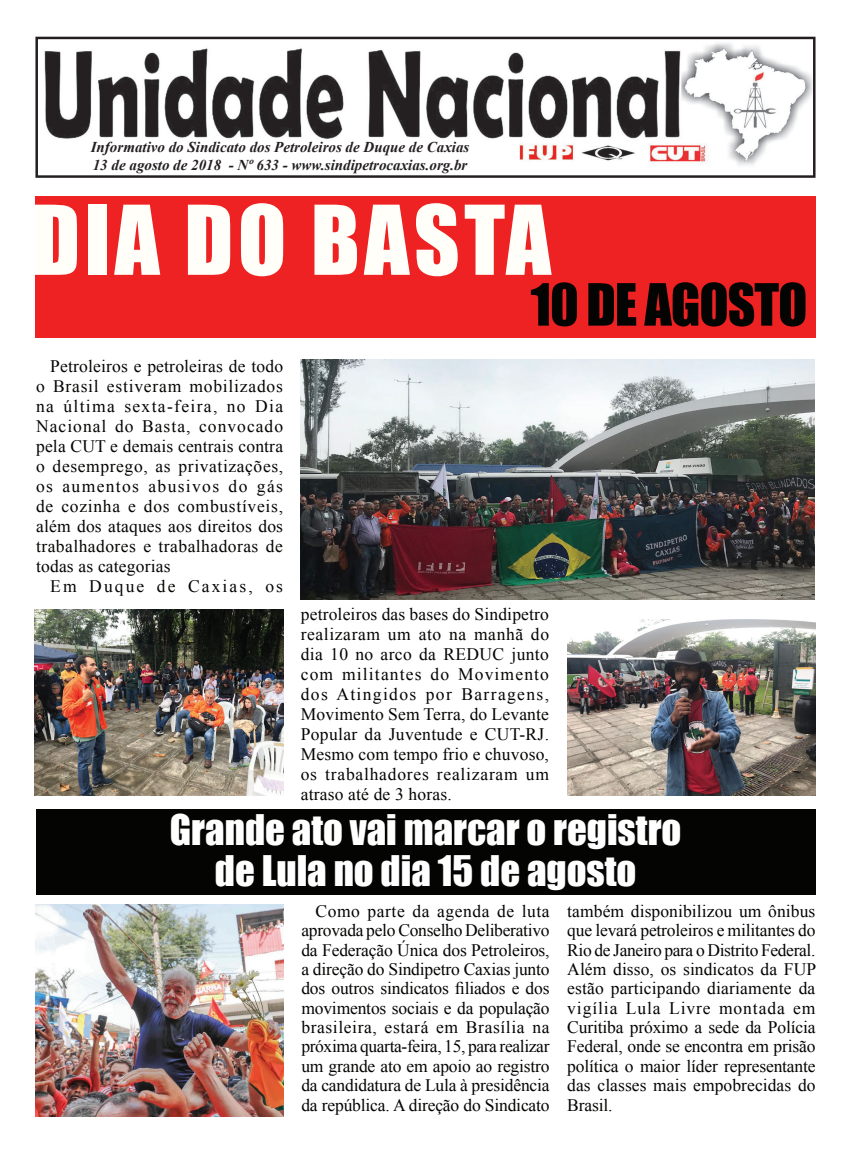
<style>
.page{position:relative;width:851px;height:1152px;background:#fff}
.page>*{position:absolute;margin:0;border:0;box-sizing:border-box;transform-origin:0 0}
.t1{font:88.75px "Impact";letter-spacing:.05em;color:#fffef8}
.t2{font:53.75px "Impact";letter-spacing:-.02em;color:#040503}
.t3{font:38.75px/41.2px "Impact";color:#fff;text-align:center}
.t4{font:17.5px/19.4px "Times New Roman";letter-spacing:.01em;color:#040503;text-align:justify}
.t5{font:17.5px "Times New Roman";letter-spacing:.12em;color:#040503}
.t6{font:italic 700 15px/18px "Times New Roman";color:#231f20}
</style>
<div class="page">
<div style="left:36px;top:809px;width:779px;height:85px;background:#040503"></div>
<svg style="left:35px;top:37px;width:780px;height:141px"></svg>
<img style="left:301px;top:360px;width:513px;height:239px">
<img style="left:36px;top:904px;width:247px;height:212px">
<img style="left:35px;top:609px;width:248px;height:186px">
<img style="left:567px;top:620px;width:248px;height:175px">
<div style="left:35px;top:196px;width:780px;height:141px;background:#ee2123"></div>
<p class="t6" style="left:91px;top:138px;width:380px">Informativo do Sindicato dos Petroleiros de Duque de Caxias<br>13 de agosto de 2018 - Nº 633 - www.sindipetrocaxias.org.br</p>
<h1 class="t1" style="left:31px;top:171px;width:521px">DIA DO BASTA</h1>
<h2 class="t2" style="left:530px;top:263px;width:278px">10 DE AGOSTO</h2>
<p class="t4" style="left:36px;top:356px;width:248px;line-height:20px;text-indent:14px">Petroleiros e petroleiras de todo o Brasil estiveram mobilizados na última sexta-feira, no Dia Nacional do Basta, convocado pela CUT e demais centrais contra o desemprego, as privatizações, os aumentos abusivos do gás de cozinha e dos combustíveis, além dos ataques aos direitos dos trabalhadores e trabalhadoras de todas as categorias</p>
<p class="t5" style="left:50px;top:574px;width:234px">Em Duque de Caxias, os</p>
<p class="t4" style="left:301px;top:604px;width:250px;line-height:20px">petroleiros das bases do Sindipetro realizaram um ato na manhã do dia 10 no arco da REDUC junto com militantes do Movimento dos Atingidos por Barragens, Movimento Sem Terra, do Levante Popular da Juventude e CUT-RJ.<br>Mesmo com tempo frio e chuvoso, os trabalhadores realizaram um atraso até de 3 horas.</p>
<h3 class="t3" style="left:170px;top:808px;width:513px">Grande ato vai marcar o registro de Lula no dia 15 de agosto</h3>
<p class="t4" style="left:301px;top:901px;width:250px;text-indent:14px">Como parte da agenda de luta aprovada pelo Conselho Deliberativo da Federação Única dos Petroleiros, a direção do Sindipetro Caxias junto dos outros sindicatos filiados e dos movimentos sociais e da população brasileira, estará em Brasília na próxima quarta-feira, 15, para realizar um grande ato em apoio ao registro da candidatura de Lula à presidência da república. A direção do Sindicato</p>
<p class="t4" style="left:567px;top:901px;width:250px">também disponibilizou um ônibus que levará petroleiros e militantes do Rio de Janeiro para o Distrito Federal.<br>Além disso, os sindicatos da FUP estão participando diariamente da vigília Lula Livre montada em Curitiba próximo a sede da Polícia Federal, onde se encontra em prisão política o maior líder representante das classes mais empobrecidas do Brasil.</p>
</div>
